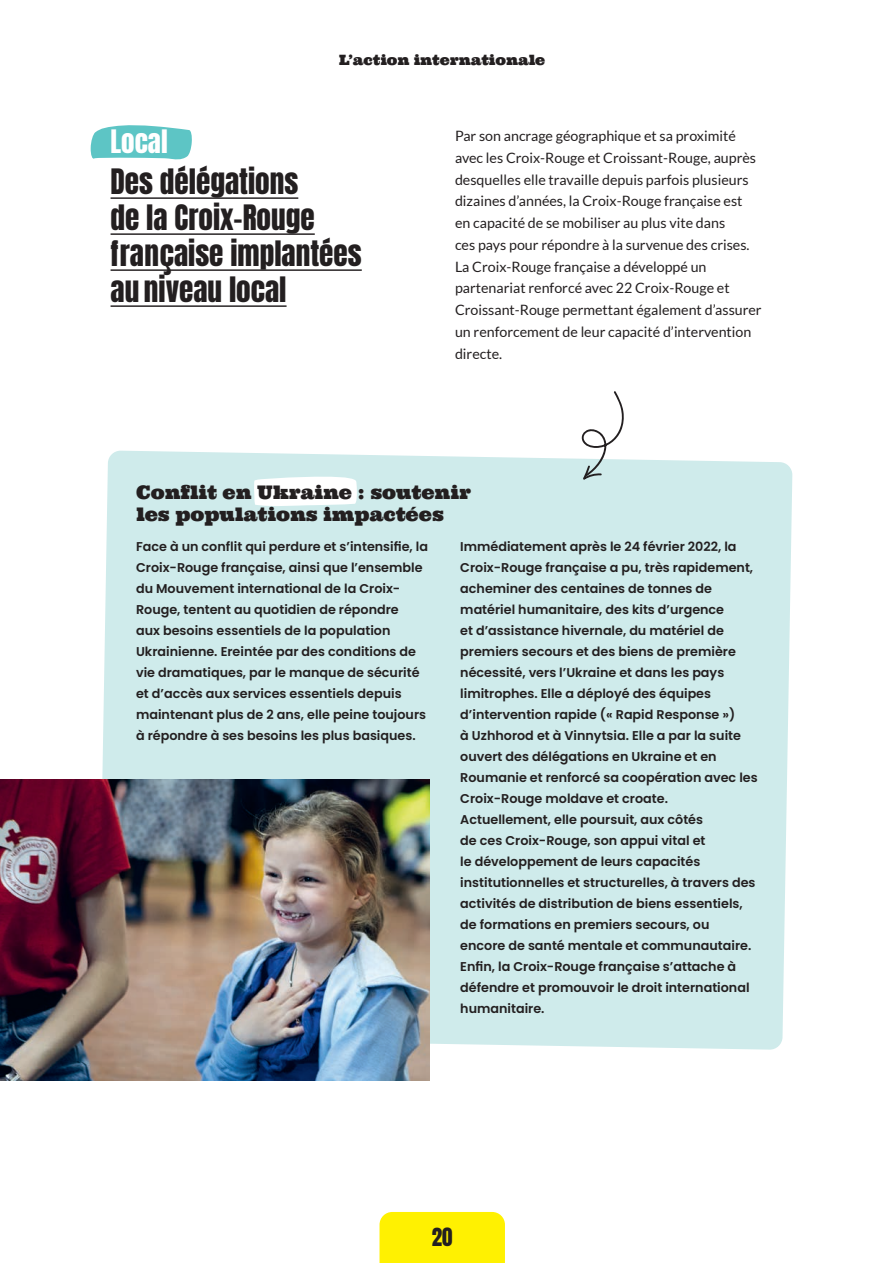
<style>
.page{position:relative;width:893px;height:1263px;background:#fff}
.page>*{position:absolute;margin:0;border:0;box-sizing:border-box;transform-origin:0 0}
.TITRE_2{font:29.25px/36px "Anton";color:#231f20}
.TITRE_2-2{font:27px "Anton";color:#fff}
.t1{font:21px "Anton";color:#231f20}
.TITRE_FOCUS{font:18.75px/22.5px "Ultra";color:#231f20}
.TEXTE{font:14.25px/21.8px "Lato";color:#231f20}
.t2{font:14.25px "Ultra";color:#231f20}
.TEXTE_FOCUS_ENCADRÉ{font:600 12.75px/21px "Poppins";color:#231f20}
</style>
<div class="page">
<hr style="left:892px;top:779px;width:1px;height:484px;background:#bfe5f8">
<div style="left:102px;top:450px;width:690px;height:600px;background:#cfebeb"></div>
<svg style="left:253px;top:473px;width:104px;height:34px"></svg>
<svg style="left:91px;top:125px;width:101px;height:35px;background:#73cccc"></svg>
<hr style="left:111px;top:197px;width:187px;height:2px;background:#231f20">
<hr style="left:111px;top:233px;width:204px;height:2px;background:#231f20">
<hr style="left:111px;top:269px;width:251px;height:2px;background:#231f20">
<hr style="left:111px;top:305px;width:176px;height:2px;background:#231f20">
<img style="left:0;top:779px;width:429px;height:301px">
<svg style="left:580px;top:391px;width:44px;height:89px"></svg>
<div style="left:379px;top:1212px;width:126px;height:51px;background:#fff101"></div>
<p class="t2" style="left:339px;top:51px;width:208px">L’action internationale</p>
<p class="TITRE_2-2" style="left:111px;top:128px;width:59px">Local</p>
<p class="TITRE_2" style="left:111px;top:166px;width:253px">Des délégations<br>de la Croix-Rouge française implantées au niveau local</p>
<p class="TEXTE" style="left:455px;top:125px;width:303px">Par son ancrage géographique et sa proximité avec les Croix-Rouge et Croissant-Rouge, auprès desquelles elle travaille depuis parfois plusieurs dizaines d’années, la Croix-Rouge française est en capacité de se mobiliser au plus vite dans<br>ces pays pour répondre à la survenue des crises.</p>
<p class="TEXTE" style="left:455px;top:256px;width:308px">La Croix-Rouge française a développé un partenariat renforcé avec 22 Croix-Rouge et Croissant-Rouge permettant également d’assurer un renforcement de leur capacité d’intervention directe.</p>
<p class="TITRE_FOCUS" style="left:136px;top:480px;width:336px">Conflit en Ukraine : soutenir les populations impactées</p>
<p class="TEXTE_FOCUS_ENCADRÉ" style="left:136px;top:536px;width:293px">Face à un conflit qui perdure et s’intensifie, la Croix-Rouge française, ainsi que l’ensemble du Mouvement international de la Croix-Rouge, tentent au quotidien de répondre<br>aux besoins essentiels de la population Ukrainienne. Ereintée par des conditions de vie dramatiques, par le manque de sécurité et d’accès aux services essentiels depuis maintenant plus de 2 ans, elle peine toujours à répondre à ses besoins les plus basiques.</p>
<p class="TEXTE_FOCUS_ENCADRÉ" style="left:460px;top:536px;width:299px">Immédiatement après le 24 février 2022, la Croix-Rouge française a pu, très rapidement, acheminer des centaines de tonnes de matériel humanitaire, des kits d’urgence<br>et d’assistance hivernale, du matériel de premiers secours et des biens de première nécessité, vers l’Ukraine et dans les pays limitrophes. Elle a déployé des équipes d’intervention rapide (« Rapid Response »)<br>à Uzhhorod et à Vinnytsia. Elle a par la suite ouvert des délégations en Ukraine et en Roumanie et renforcé sa coopération avec les Croix-Rouge moldave et croate.<br>Actuellement, elle poursuit, aux côtés<br>de ces Croix-Rouge, son appui vital et<br>le développement de leurs capacités institutionnelles et structurelles, à travers des activités de distribution de biens essentiels, de formations en premiers secours, ou encore de santé mentale et communautaire.<br>Enfin, la Croix-Rouge française s’attache à défendre et promouvoir le droit international humanitaire.</p>
<h3 class="t1" style="left:432px;top:1226px;width:22px">20</h3>
</div>
